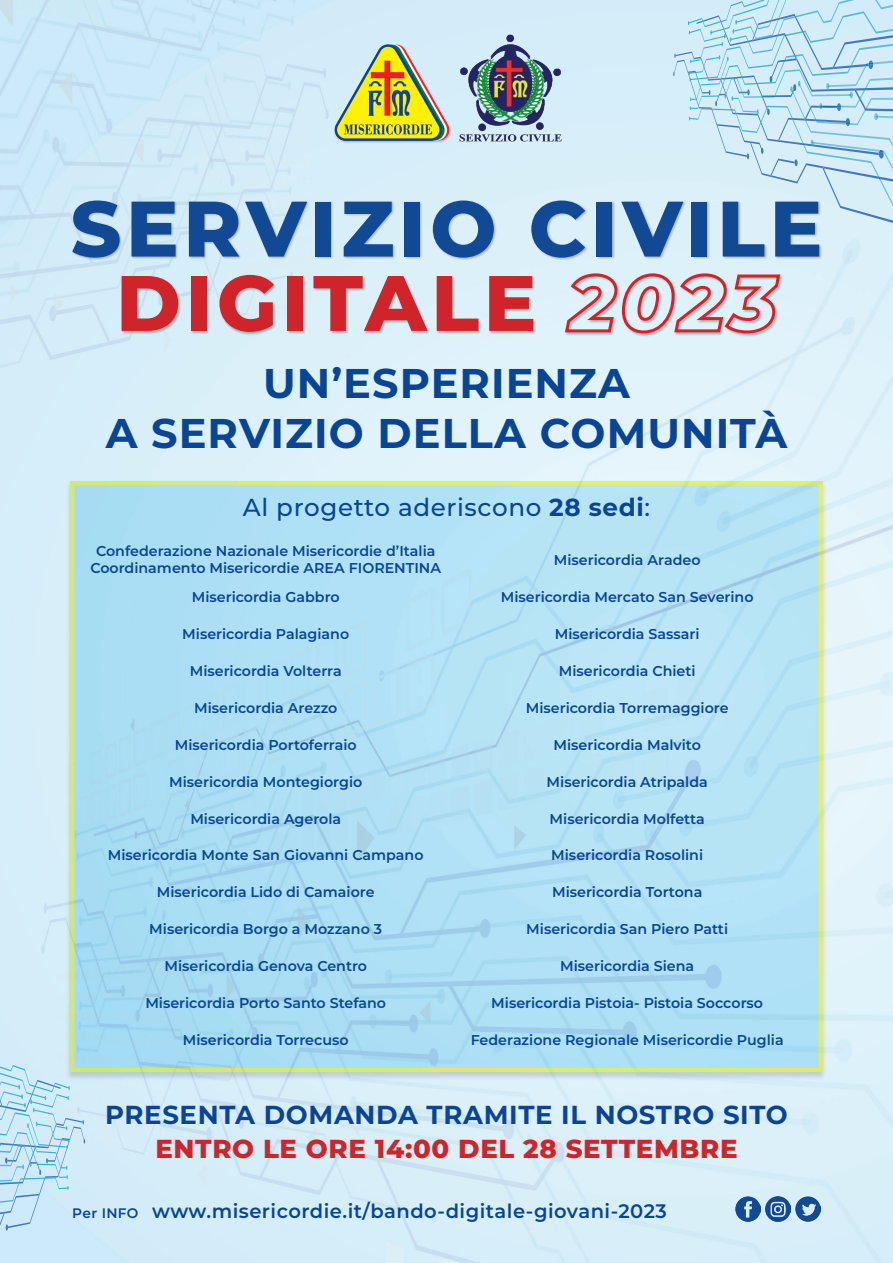
<style>
.page{position:relative;width:893px;height:1263px;background:#fff}
.page>*{position:absolute;margin:0;border:0;box-sizing:border-box;transform-origin:0 0}
.t1{font:800 78.45px "Montserrat";letter-spacing:.06em;color:#124995}
.t2{font:800 78.45px "Montserrat";letter-spacing:.06em;color:#d1232a}
.t3{font:700 41.55px "Montserrat";letter-spacing:.025em;color:#094594}
.t4{font:700 25.95px "Montserrat";letter-spacing:.025em;color:#094594}
.t5{font:800 25.95px "Montserrat";letter-spacing:.025em;color:#d1232a}
.t6{font:500 24.6px "Montserrat";letter-spacing:.025em;color:#094594}
.t7{font:600 19.5px "Montserrat";letter-spacing:.025em;color:#094594}
.t8{font:600 14.25px "Montserrat";color:#094594}
.t9{font:600 13.8px "Montserrat";letter-spacing:.025em;color:#094594}
.s1{font-style:italic}
.s2{font-weight:700}
</style>
<div class="page">
<img style="left:0;top:0;width:893px;height:1263px">
<img style="left:332px;top:43px;width:119px;height:99px">
<img style="left:459px;top:34px;width:103px;height:109px">
<div style="left:72px;top:200px;width:750px;height:137px;background:#231f20;opacity:.3"></div>
<img style="left:796px;top:1196px;width:25px;height:25px">
<img style="left:766px;top:1196px;width:25px;height:25px">
<img style="left:736px;top:1196px;width:25px;height:25px">
<div style="left:65px;top:480px;width:762px;height:601px;background:#231f20;opacity:.3"></div>
<img style="left:75px;top:486px;width:743px;height:581px">
<svg style="left:0;top:1065px;width:85px;height:191px;background:#c2e4f3"></svg>
<svg style="left:673px;top:0;width:220px;height:275px;background:#c7e2f0"></svg>
<p class="t1" style="left:71px;top:171px;width:753px">SERVIZIO CIVILE</p>
<p class="t2" style="left:116px;top:245px;width:662px">DIGITALE <span class="s1">2023</span></p>
<p class="t3" style="left:263px;top:353px;width:368px">UN’ESPERIENZA</p>
<p class="t3" style="left:106px;top:403px;width:683px">A SERVIZIO DELLA COMUNITÀ</p>
<p class="t6" style="left:243px;top:490px;width:409px">Al progetto aderiscono <span class="s2">28 sedi</span>:</p>
<p class="t8" style="left:96px;top:541px;width:341px">Confederazione Nazionale Misericordie d’Italia</p>
<p class="t8" style="left:90px;top:558px;width:352px">Coordinamento Misericordie AREA FIORENTINA</p>
<p class="t8" style="left:554px;top:549px;width:148px">Misericordia Aradeo</p>
<p class="t8" style="left:192px;top:586px;width:149px">Misericordia Gabbro</p>
<p class="t8" style="left:501px;top:586px;width:254px">Misericordia Mercato San Severino</p>
<p class="t8" style="left:182px;top:623px;width:168px">Misericordia Palagiano</p>
<p class="t8" style="left:555px;top:623px;width:146px">Misericordia Sassari</p>
<p class="t8" style="left:190px;top:660px;width:154px">Misericordia Volterra</p>
<p class="t8" style="left:559px;top:660px;width:138px">Misericordia Chieti</p>
<p class="t8" style="left:194px;top:697px;width:145px">Misericordia Arezzo</p>
<p class="t8" style="left:526px;top:697px;width:204px">Misericordia Torremaggiore</p>
<p class="t8" style="left:175px;top:734px;width:183px">Misericordia Portoferraio</p>
<p class="t8" style="left:553px;top:734px;width:149px">Misericordia Malvito</p>
<p class="t8" style="left:169px;top:771px;width:195px">Misericordia Montegiorgio</p>
<p class="t8" style="left:547px;top:771px;width:163px">Misericordia Atripalda</p>
<p class="t8" style="left:190px;top:808px;width:152px">Misericordia Agerola</p>
<p class="t8" style="left:550px;top:808px;width:157px">Misericordia Molfetta</p>
<p class="t8" style="left:108px;top:845px;width:317px">Misericordia Monte San Giovanni Campano</p>
<p class="t8" style="left:551px;top:845px;width:153px">Misericordia Rosolini</p>
<p class="t8" style="left:157px;top:882px;width:219px">Misericordia Lido di Camaiore</p>
<p class="t8" style="left:552px;top:882px;width:152px">Misericordia Tortona</p>
<p class="t8" style="left:149px;top:919px;width:234px">Misericordia Borgo a Mozzano 3</p>
<p class="t8" style="left:526px;top:919px;width:203px">Misericordia San Piero Patti</p>
<p class="t8" style="left:164px;top:956px;width:204px">Misericordia Genova Centro</p>
<p class="t8" style="left:560px;top:956px;width:136px">Misericordia Siena</p>
<p class="t8" style="left:145px;top:993px;width:242px">Misericordia Porto Santo Stefano</p>
<p class="t8" style="left:491px;top:993px;width:273px">Misericordia Pistoia- Pistoia Soccorso</p>
<p class="t8" style="left:183px;top:1030px;width:167px">Misericordia Torrecuso</p>
<p class="t8" style="left:471px;top:1030px;width:314px">Federazione Regionale Misericordie Puglia</p>
<p class="t4" style="left:105px;top:1096px;width:684px">PRESENTA DOMANDA TRAMITE IL NOSTRO SITO</p>
<p class="t5" style="left:155px;top:1130px;width:583px">ENTRO LE ORE 14:00 DEL 28 SETTEMBRE</p>
<p class="t9" style="left:72px;top:1203px;width:68px">Per INFO</p>
<p class="t7" style="left:152px;top:1197px;width:516px">www.misericordie.it/bando-digitale-giovani-2023</p>
</div>
